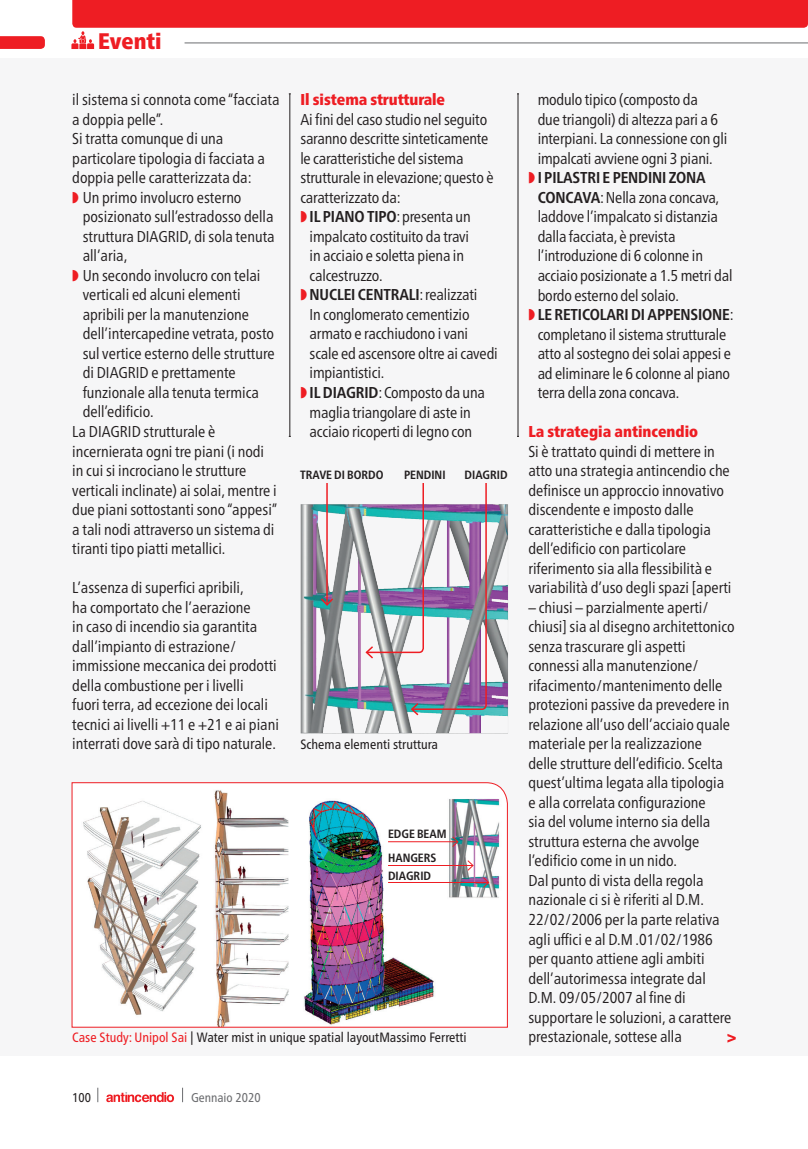
<style>
.page{position:relative;width:808px;height:1149px;background:#fff}
.page>*{position:absolute;margin:0;border:0;box-sizing:border-box;transform-origin:0 0}
.t1{font:900 condensed 22.5px "Frutiger Neue LT Pro";color:#ee1d23}
.t2{font:condensed 15.75px/19.5px "Frutiger Neue LT Pro";color:#231f20}
.t3{font:700 condensed 15.75px "Frutiger Neue LT Pro";letter-spacing:-.01em;color:#231f20}
.t4{font:900 condensed 15.75px "Frutiger Neue LT Pro";color:#ee1d23}
.t5{font:condensed 13.5px "Frutiger Neue LT Pro";color:#231f20}
.t6{font:condensed 12.75px "Frutiger Neue LT Pro";color:#6c6d70}
.t7{font:condensed 12.75px "Frutiger Neue LT Pro";color:#231f20}
.t8{font:700 condensed 12px/24.3px "Frutiger Neue LT Pro";color:#231f20}
.s1{color:#ee1d23}
.s2{font-weight:400}
.s3{font-weight:700}
</style>
<div class="page">
<svg style="left:0;top:36px;width:45px;height:13px"></svg>
<svg style="left:98px;top:1087px;width:1px;height:14px"></svg>
<svg style="left:182px;top:1087px;width:1px;height:14px"></svg>
<svg style="left:106px;top:1092px;width:68px;height:9px"></svg>
<div style="left:0;top:58px;width:808px;height:998px;background:#f6f6f7"></div>
<hr style="left:518px;top:94px;width:1px;height:342px;background:#231f20">
<hr style="left:290px;top:94px;width:1px;height:342px;background:#231f20">
<svg style="left:71px;top:0;width:737px;height:49px"></svg>
<img style="left:72px;top:782px;width:436px;height:245px">
<img style="left:300px;top:504px;width:209px;height:230px">
<hr style="left:388px;top:841px;width:70px;height:1px;background:#ee1d23">
<svg style="left:452px;top:835px;width:7px;height:12px"></svg>
<hr style="left:326px;top:483px;width:2px;height:121px;background:#ee1d23">
<svg style="left:319px;top:596px;width:16px;height:11px"></svg>
<hr style="left:388px;top:864px;width:85px;height:1px;background:#ee1d23">
<svg style="left:467px;top:859px;width:7px;height:12px"></svg>
<hr style="left:388px;top:881px;width:101px;height:1px;background:#ee1d23">
<svg style="left:482px;top:876px;width:8px;height:12px"></svg>
<svg style="left:364px;top:483px;width:124px;height:233px"></svg>
<svg style="left:727px;top:1034px;width:9px;height:8px"></svg>
<h1 class="t1" style="left:98px;top:28px;width:65px">Eventi</h1>
<p class="t2" style="left:72px;top:90px;width:209px">il sistema si connota come “facciata a doppia pelle”.<br>Si tratta comunque di una particolare tipologia di facciata a doppia pelle caratterizzata da:<br><span class="s1">◗</span> Un primo involucro esterno</p>
<p class="t2" style="left:83px;top:207px;width:192px">posizionato sull’estradosso della</p>
<p class="t2" style="left:83px;top:226px;width:193px">struttura DIAGRID, di sola tenuta</p>
<p class="t2" style="left:83px;top:246px;width:46px">all’aria,</p>
<p class="t2" style="left:72px;top:265px;width:190px"><span class="s1">◗</span> Un secondo involucro con telai</p>
<p class="t2" style="left:83px;top:285px;width:159px">verticali ed alcuni elementi</p>
<p class="t2" style="left:83px;top:304px;width:168px">apribili per la manutenzione</p>
<p class="t2" style="left:83px;top:324px;width:193px">dell’intercapedine vetrata, posto</p>
<p class="t2" style="left:83px;top:343px;width:194px">sul vertice esterno delle strutture</p>
<p class="t2" style="left:83px;top:363px;width:155px">di DIAGRID e prettamente</p>
<p class="t2" style="left:83px;top:382px;width:178px">funzionale alla tenuta termica</p>
<p class="t2" style="left:83px;top:402px;width:73px">dell’edificio.</p>
<p class="t2" style="left:72px;top:421px;width:145px">La DIAGRID strutturale è</p>
<p class="t2" style="left:72px;top:441px;width:193px">incernierata ogni tre piani (i nodi</p>
<p class="t2" style="left:72px;top:460px;width:176px">in cui si incrociano le strutture</p>
<p class="t2" style="left:72px;top:480px;width:206px">verticali inclinate) ai solai, mentre i</p>
<p class="t2" style="left:72px;top:499px;width:207px">due piani sottostanti sono “appesi”</p>
<p class="t2" style="left:72px;top:519px;width:204px">a tali nodi attraverso un sistema di</p>
<p class="t2" style="left:72px;top:538px;width:155px">tiranti tipo piatti metallici.</p>
<p class="t2" style="left:72px;top:577px;width:208px">L’assenza di superfici apribili,<br>ha comportato che l’aerazione<br>in caso di incendio sia garantita dall’impianto di estrazione/ immissione meccanica dei prodotti della combustione per i livelli<br>fuori terra, ad eccezione dei locali tecnici ai livelli +11 e +21 e ai piani interrati dove sarà di tipo naturale.</p>
<p class="t4" style="left:300px;top:90px;width:146px">Il sistema strutturale</p>
<p class="t2" style="left:300px;top:109px;width:188px">Ai fini del caso studio nel seguito</p>
<p class="t2" style="left:300px;top:129px;width:190px">saranno descritte sinteticamente</p>
<p class="t2" style="left:300px;top:148px;width:165px">le caratteristiche del sistema</p>
<p class="t2" style="left:300px;top:168px;width:195px">strutturale in elevazione; questo è</p>
<p class="t2" style="left:300px;top:187px;width:102px">caratterizzato da:</p>
<p class="t3" style="left:300px;top:207px;width:172px"><span class="s1">◗</span> IL PIANO TIPO<span class="s2">: presenta un</span></p>
<p class="t2" style="left:310px;top:226px;width:161px">impalcato costituito da travi</p>
<p class="t2" style="left:310px;top:246px;width:156px">in acciaio e soletta piena in</p>
<p class="t2" style="left:310px;top:265px;width:75px">calcestruzzo.</p>
<p class="t3" style="left:300px;top:285px;width:179px"><span class="s1">◗</span> NUCLEI CENTRALI<span class="s2">: realizzati</span></p>
<p class="t2" style="left:310px;top:304px;width:161px">In conglomerato cementizio</p>
<p class="t2" style="left:310px;top:324px;width:160px">armato e racchiudono i vani</p>
<p class="t2" style="left:310px;top:343px;width:190px">scale ed ascensore oltre ai cavedi</p>
<p class="t2" style="left:310px;top:363px;width:76px">impiantistici.</p>
<p class="t2" style="left:300px;top:382px;width:186px"><span class="s1">◗</span> <span class="s3">IL DIAGRID</span>: Composto da una</p>
<p class="t2" style="left:310px;top:402px;width:163px">maglia triangolare di aste in</p>
<p class="t2" style="left:310px;top:421px;width:164px">acciaio ricoperti di legno con</p>
<p class="t8" style="left:300px;top:463px;width:85px">TRAVE DI BORDO</p>
<p class="t8" style="left:404px;top:463px;width:43px">PENDINI</p>
<p class="t8" style="left:464px;top:463px;width:45px">DIAGRID</p>
<p class="t5" style="left:300px;top:736px;width:139px">Schema elementi struttura</p>
<p class="t8" style="left:388px;top:821px;width:60px">EDGE BEAM<br>HANGERS</p>
<p class="t8" style="left:388px;top:862px;width:45px">DIAGRID</p>
<p class="t5" style="left:72px;top:1029px;width:396px"><span class="s1">Case Study: Unipol Sai</span> | Water mist in unique spatial layoutMassimo Ferretti</p>
<p class="t7" style="left:72px;top:1089px;width:20px">100</p>
<p class="t6" style="left:191px;top:1089px;width:71px">Gennaio 2020</p>
<p class="t2" style="left:538px;top:90px;width:162px">modulo tipico (composto da</p>
<p class="t2" style="left:538px;top:109px;width:182px">due triangoli) di altezza pari a 6</p>
<p class="t2" style="left:538px;top:129px;width:191px">interpiani. La connessione con gli</p>
<p class="t2" style="left:538px;top:148px;width:177px">impalcati avviene ogni 3 piani.</p>
<p class="t3" style="left:528px;top:168px;width:179px"><span class="s1">◗</span> I PILASTRI E PENDINI ZONA</p>
<p class="t2" style="left:538px;top:187px;width:183px"><span class="s3">CONCAVA</span>: Nella zona concava,</p>
<p class="t2" style="left:538px;top:207px;width:182px">laddove l’impalcato si distanzia</p>
<p class="t2" style="left:538px;top:226px;width:139px">dalla facciata, è prevista</p>
<p class="t2" style="left:538px;top:246px;width:167px">l’introduzione di 6 colonne in</p>
<p class="t2" style="left:538px;top:265px;width:196px">acciaio posizionate a 1.5 metri dal</p>
<p class="t2" style="left:538px;top:285px;width:143px">bordo esterno del solaio.</p>
<p class="t3" style="left:528px;top:305px;width:207px"><span class="s1">◗</span> LE RETICOLARI DI APPENSIONE<span class="s2">:</span></p>
<p class="t2" style="left:538px;top:324px;width:190px">completano il sistema strutturale</p>
<p class="t2" style="left:538px;top:343px;width:195px">atto al sostegno dei solai appesi e</p>
<p class="t2" style="left:538px;top:363px;width:194px">ad eliminare le 6 colonne al piano</p>
<p class="t2" style="left:538px;top:382px;width:143px">terra della zona concava.</p>
<p class="t4" style="left:528px;top:422px;width:171px">La strategia antincendio</p>
<p class="t2" style="left:528px;top:441px;width:205px">Si è trattato quindi di mettere in atto una strategia antincendio che definisce un approccio innovativo discendente e imposto dalle caratteristiche e dalla tipologia dell’edificio con particolare riferimento sia alla flessibilità e variabilità d’uso degli spazi [aperti</p>
<p class="t2" style="left:528px;top:597px;width:208px">– chiusi – parzialmente aperti/ chiusi] sia al disegno architettonico senza trascurare gli aspetti connessi alla manutenzione/ rifacimento/mantenimento delle protezioni passive da prevedere in relazione all’uso dell’acciaio quale materiale per la realizzazione delle strutture dell’edificio. Scelta quest’ultima legata alla tipologia e alla correlata configurazione<br>sia del volume interno sia della struttura esterna che avvolge l’edificio come in un nido.<br>Dal punto di vista della regola nazionale ci si è riferiti al D.M.<br>22/02/2006 per la parte relativa agli uffici e al D.M .01/02/1986 per quanto attiene agli ambiti dell’autorimessa integrate dal<br>D.M. 09/05/2007 al fine di supportare le soluzioni, a carattere prestazionale, sottese alla</p>
</div>
